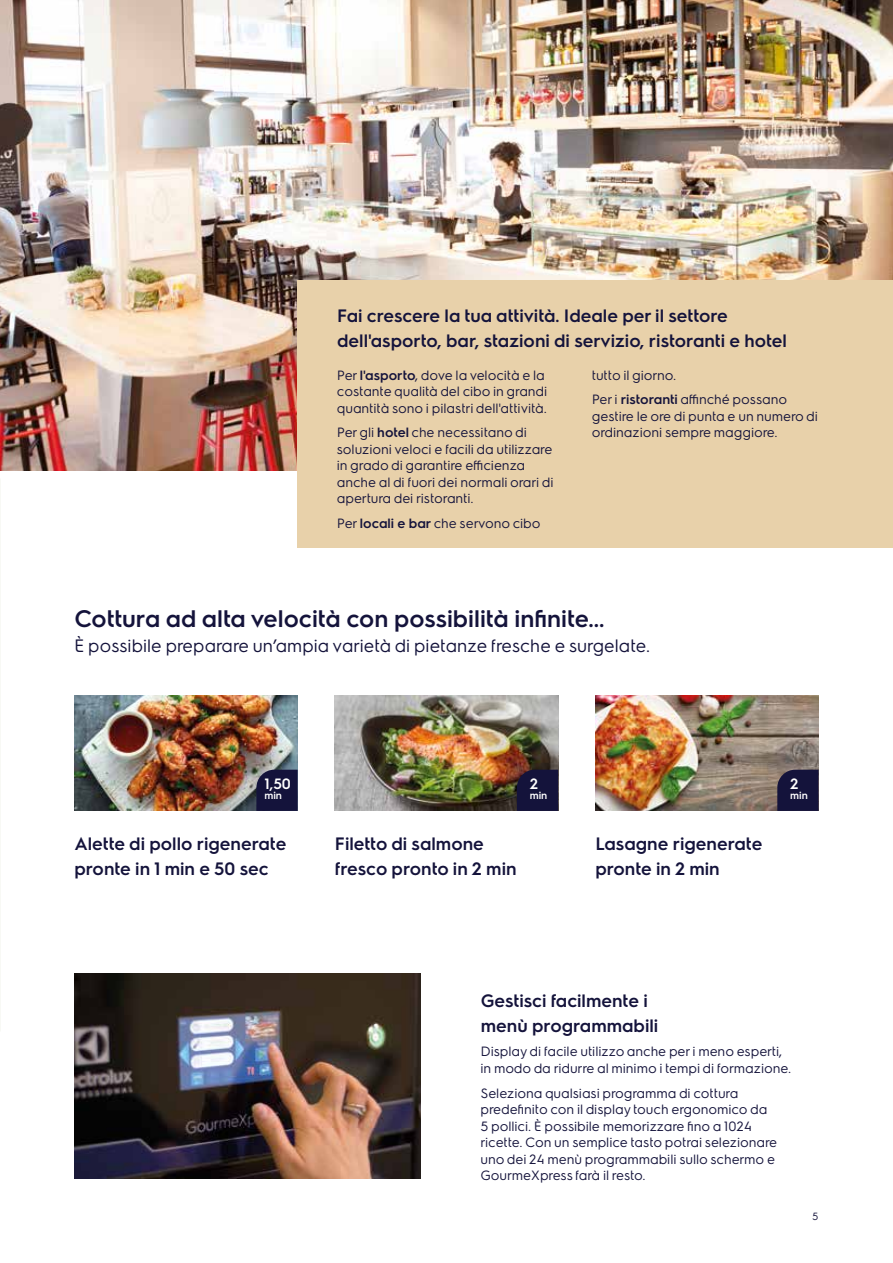
<style>
.page{position:relative;width:893px;height:1263px;background:#fff}
.page>*{position:absolute;margin:0;border:0;box-sizing:border-box;transform-origin:0 0}
.t1{font:600 24px "Electrolux Sans";color:#14133b}
.t2{font:600 18px/24.8px "Electrolux Sans";color:#14133b}
.t3{font:18px "Electrolux Sans";color:#14133b}
.t4{font:600 15px "Electrolux Sans";color:#fff}
.t5{font:13.5px/16.5px "Electrolux Sans";color:#14133b}
.t6{font:600 10.5px "Electrolux Sans";color:#fff}
.t7{font:10.5px "Electrolux Sans";color:#14133b}
.s1{font-weight:600}
</style>
<div class="page">
<img style="left:0;top:0;width:893px;height:470px">
<div style="left:298px;top:281px;width:595px;height:267px;background:#e8d1aa"></div>
<img style="left:74px;top:695px;width:224px;height:116px">
<img style="left:335px;top:695px;width:223px;height:116px">
<img style="left:595px;top:695px;width:224px;height:116px">
<svg style="left:256px;top:770px;width:42px;height:41px;background:#1b1a40"></svg>
<div style="left:517px;top:770px;width:41px;height:41px;background:#14133b"></div>
<svg style="left:777px;top:770px;width:42px;height:41px;background:#1a183d"></svg>
<img style="left:74px;top:974px;width:347px;height:205px">
<h2 class="t2" style="left:337px;top:302px;width:451px">Fai crescere la tua attività. Ideale per il settore dell'asporto, bar, stazioni di servizio, ristoranti e hotel</h2>
<p class="t5" style="left:337px;top:366px;width:212px">Per <span class="s1">l'asporto</span>, dove la velocità e la costante qualità del cibo in grandi quantità sono i pilastri dell'attività.</p>
<p class="t5" style="left:337px;top:424px;width:218px">Per gli <span class="s1">hotel</span> che necessitano di soluzioni veloci e facili da utilizzare in grado di garantire efficienza anche al di fuori dei normali orari di apertura dei ristoranti.</p>
<p class="t5" style="left:337px;top:514px;width:205px">Per <span class="s1">locali e bar</span> che servono cibo</p>
<p class="t5" style="left:592px;top:362px;width:197px;line-height:24.8px">tutto il giorno.<br>Per i <span class="s1">ristoranti</span> affinché possano</p>
<p class="t5" style="left:592px;top:407px;width:228px">gestire le ore di punta e un numero di ordinazioni sempre maggiore.</p>
<h1 class="t1" style="left:74px;top:602px;width:532px">Cottura ad alta velocità con possibilità infinite...</h1>
<h2 class="t3" style="left:74px;top:633px;width:577px">È possibile preparare un’ampia varietà di pietanze fresche e surgelate.</h2>
<p class="t4" style="left:264px;top:773px;width:28px">1,50</p>
<p class="t6" style="left:264px;top:788px;width:19px">min</p>
<p class="t4" style="left:530px;top:773px;width:10px">2</p>
<p class="t6" style="left:530px;top:788px;width:19px">min</p>
<h2 class="t2" style="left:74px;top:830px;width:213px">Alette di pollo rigenerate pronte in 1 min e 50 sec</h2>
<h2 class="t2" style="left:335px;top:830px;width:183px">Filetto di salmone fresco pronto in 2 min</h2>
<h2 class="t2" style="left:595px;top:830px;width:168px">Lasagne rigenerate pronte in 2 min</h2>
<p class="t4" style="left:790px;top:773px;width:10px">2</p>
<p class="t6" style="left:790px;top:788px;width:19px">min</p>
<h2 class="t2" style="left:481px;top:987px;width:179px">Gestisci facilmente i menù programmabili</h2>
<p class="t5" style="left:481px;top:1042px;width:312px">Display di facile utilizzo anche per i meno esperti, in modo da ridurre al minimo i tempi di formazione.</p>
<p class="t5" style="left:481px;top:1084px;width:298px">Seleziona qualsiasi programma di cottura predefinito con il display touch ergonomico da 5 pollici. È possibile memorizzare fino a 1024 ricette. Con un semplice tasto potrai selezionare uno dei 24 menù programmabili sullo schermo e GourmeXpress farà il resto.</p>
<p class="t7" style="left:812px;top:1209px;width:8px">5</p>
</div>
